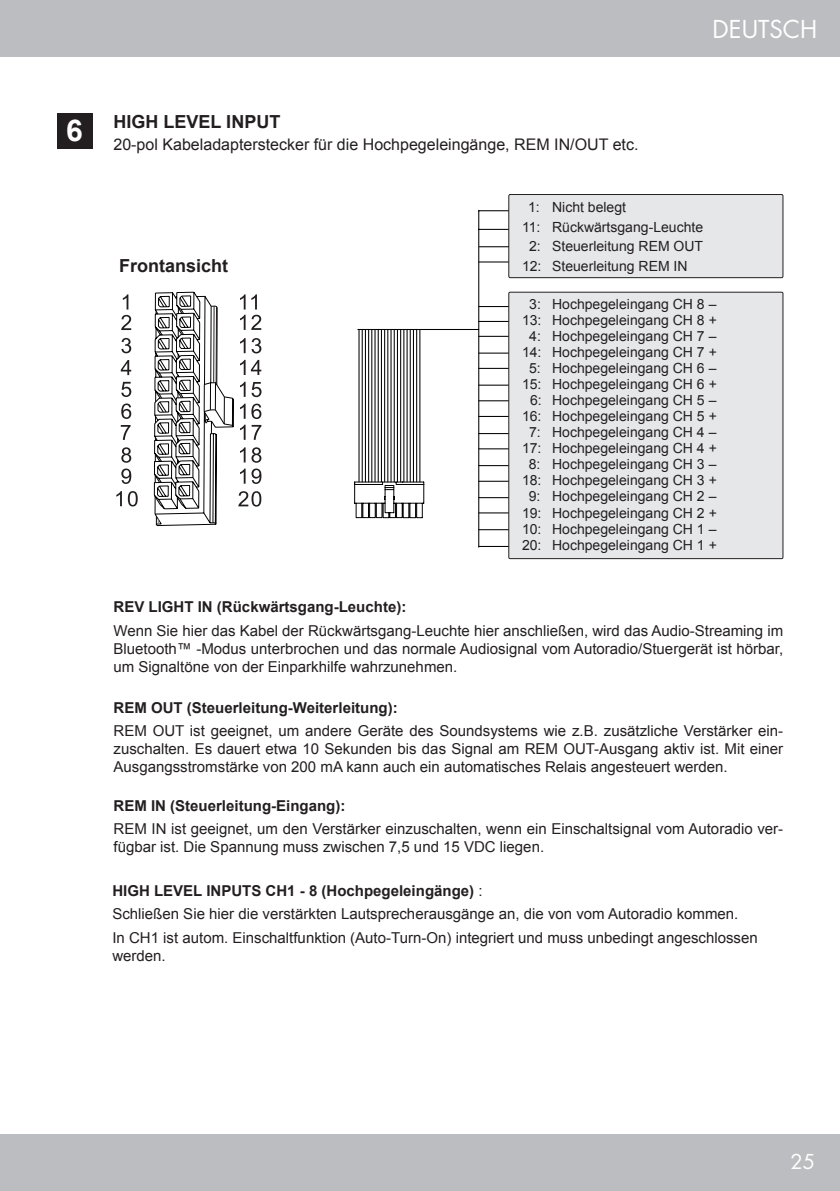
<style>
.page{position:relative;width:840px;height:1191px;background:#fff}
.page>*{position:absolute;margin:0;border:0;box-sizing:border-box;transform-origin:0 0}
.t1{font:700 30px "Arial";color:#fff}
.t2{font:24px "Futura";color:#fff}
.t3{font:20px "Futura";color:#fff}
.t4{font:700 18px "Arial";color:#231f20}
.t5{font:16px "Arial";color:#231f20}
.t6{font:15px/18px "Arial";color:#231f20}
.t7{font:700 15px "Arial";color:#231f20}
.t8{font:14px/16px "Arial";color:#231f20;text-align:center}
.s1{font-weight:700}
</style>
<div class="page">
<div style="left:0;top:0;width:839px;height:57px;background:#bcbdc0"></div>
<div style="left:0;top:1134px;width:839px;height:57px;background:#bcbdc0"></div>
<div style="left:57px;top:113px;width:35px;height:36px;background:#231f20"></div>
<hr style="left:357px;top:329px;width:121px;height:1px;background:#030303">
<hr style="left:478px;top:211px;width:1px;height:336px;background:#030303">
<hr style="left:478px;top:210px;width:30px;height:1px;background:#030303">
<hr style="left:478px;top:229px;width:30px;height:1px;background:#030303">
<div style="left:508px;top:194px;width:274px;height:84px;background:#e6e7e9"></div>
<div style="left:508px;top:194px;width:274px;height:84px;border:1px solid #231f20"></div>
<svg style="left:479px;top:246px;width:29px;height:1px"></svg>
<hr style="left:478px;top:261px;width:30px;height:1px;background:#030303">
<hr style="left:478px;top:529px;width:30px;height:1px;background:#030303">
<hr style="left:478px;top:481px;width:30px;height:1px;background:#030303">
<hr style="left:478px;top:497px;width:30px;height:1px;background:#030303">
<hr style="left:478px;top:512px;width:30px;height:1px;background:#030303">
<hr style="left:478px;top:546px;width:30px;height:1px;background:#030303">
<hr style="left:478px;top:368px;width:30px;height:1px;background:#030303">
<hr style="left:478px;top:384px;width:30px;height:2px;background:#030303">
<hr style="left:478px;top:400px;width:30px;height:1px;background:#030303">
<hr style="left:478px;top:416px;width:30px;height:1px;background:#030303">
<hr style="left:478px;top:433px;width:30px;height:1px;background:#030303">
<hr style="left:478px;top:336px;width:30px;height:1px;background:#030303">
<hr style="left:478px;top:352px;width:30px;height:2px;background:#030303">
<hr style="left:478px;top:306px;width:30px;height:1px;background:#030303">
<hr style="left:478px;top:321px;width:30px;height:1px;background:#030303">
<hr style="left:478px;top:448px;width:30px;height:1px;background:#030303">
<hr style="left:478px;top:465px;width:30px;height:1px;background:#030303">
<div style="left:508px;top:292px;width:274px;height:266px;background:#e6e7e9"></div>
<div style="left:508px;top:292px;width:274px;height:267px;border:1px solid #231f20"></div>
<svg style="left:123px;top:294px;width:5px;height:15px"></svg>
<svg style="left:121px;top:315px;width:10px;height:15px"></svg>
<svg style="left:121px;top:338px;width:10px;height:15px"></svg>
<svg style="left:121px;top:360px;width:10px;height:15px"></svg>
<svg style="left:121px;top:382px;width:10px;height:15px"></svg>
<svg style="left:121px;top:403px;width:10px;height:16px"></svg>
<svg style="left:121px;top:425px;width:9px;height:15px"></svg>
<svg style="left:121px;top:447px;width:10px;height:37px"></svg>
<svg style="left:116px;top:491px;width:22px;height:15px"></svg>
<hr style="left:365px;top:329px;width:1px;height:153px;background:#030303">
<hr style="left:368px;top:329px;width:1px;height:153px;background:#030303">
<hr style="left:371px;top:329px;width:1px;height:153px;background:#030303">
<hr style="left:374px;top:329px;width:1px;height:153px;background:#030303">
<hr style="left:377px;top:329px;width:1px;height:153px;background:#030303">
<hr style="left:380px;top:329px;width:2px;height:153px;background:#030303">
<hr style="left:384px;top:329px;width:1px;height:153px;background:#030303">
<hr style="left:387px;top:329px;width:1px;height:153px;background:#030303">
<hr style="left:390px;top:329px;width:1px;height:153px;background:#030303">
<hr style="left:393px;top:329px;width:1px;height:153px;background:#030303">
<hr style="left:396px;top:329px;width:2px;height:153px;background:#030303">
<hr style="left:400px;top:329px;width:1px;height:153px;background:#030303">
<hr style="left:403px;top:329px;width:1px;height:153px;background:#030303">
<hr style="left:406px;top:329px;width:1px;height:153px;background:#030303">
<hr style="left:409px;top:329px;width:1px;height:153px;background:#030303">
<hr style="left:412px;top:329px;width:2px;height:153px;background:#030303">
<hr style="left:416px;top:329px;width:1px;height:153px;background:#030303">
<hr style="left:419px;top:329px;width:1px;height:153px;background:#030303">
<hr style="left:358px;top:329px;width:1px;height:153px;background:#030303">
<hr style="left:361px;top:329px;width:1px;height:153px;background:#030303">
<svg style="left:354px;top:481px;width:70px;height:37px"></svg>
<svg style="left:153px;top:291px;width:108px;height:235px"></svg>
<hr style="left:216px;top:306px;width:1px;height:78px;background:#231f20">
<hr style="left:213px;top:306px;width:1px;height:77px;background:#231f20">
<h2 class="t2" style="left:712px;top:12px;width:106px">DEUTSCH</h2>
<h1 class="t1" style="left:66px;top:111px;width:18px">6</h1>
<p class="t4" style="left:113px;top:110px;width:168px">HIGH LEVEL INPUT</p>
<p class="t5" style="left:113px;top:134px;width:526px">20-pol Kabeladapterstecker für die Hochpegeleingänge, REM IN/OUT etc.</p>
<p class="t4" style="left:119px;top:254px;width:111px">Frontansicht</p>
<p class="t8" style="left:528px;top:199px;width:99px">1: Nicht belegt</p>
<p class="t8" style="left:521px;top:219px;width:182px">11: Rückwärtsgang-Leuchte</p>
<p class="t8" style="left:528px;top:239px;width:175px">2: Steuerleitung REM OUT</p>
<p class="t8" style="left:521px;top:258px;width:167px">12: Steuerleitung REM IN</p>
<p class="t8" style="left:521px;top:296px;width:196px">3: Hochpegeleingang CH 8 –<br>13: Hochpegeleingang CH 8 +<br>4: Hochpegeleingang CH 7 –<br>14: Hochpegeleingang CH 7 +<br>5: Hochpegeleingang CH 6 –<br>15: Hochpegeleingang CH 6 +<br>6: Hochpegeleingang CH 5 –<br>16: Hochpegeleingang CH 5 +<br>7: Hochpegeleingang CH 4 –<br>17: Hochpegeleingang CH 4 +<br>8: Hochpegeleingang CH 3 –<br>18: Hochpegeleingang CH 3 +<br>9: Hochpegeleingang CH 2 –<br>19: Hochpegeleingang CH 2 +<br>10: Hochpegeleingang CH 1 –<br>20: Hochpegeleingang CH 1 +</p>
<p class="t7" style="left:113px;top:597px;width:294px">REV LIGHT IN (Rückwärtsgang-Leuchte):</p>
<p class="t6" style="left:113px;top:621px;width:670px;text-align:justify">Wenn Sie hier das Kabel der Rückwärtsgang-Leuchte hier anschließen, wird das Audio-Streaming im Bluetooth™ -Modus unterbrochen und das normale Audiosignal vom Autoradio/Stuergerät ist hörbar, um Signaltöne von der Einparkhilfe wahrzunehmen.</p>
<p class="t7" style="left:113px;top:697px;width:285px">REM OUT (Steuerleitung-Weiterleitung):</p>
<p class="t6" style="left:113px;top:722px;width:670px;text-align:justify">REM OUT ist geeignet, um andere Geräte des Soundsystems wie z.B. zusätzliche Verstärker ein&shy;zuschalten. Es dauert etwa 10 Sekunden bis das Signal am REM OUT-Ausgang aktiv ist. Mit einer Ausgangsstromstärke von 200 mA kann auch ein automatisches Relais angesteuert werden.</p>
<p class="t7" style="left:113px;top:795px;width:233px">REM IN (Steuerleitung-Eingang):</p>
<p class="t6" style="left:113px;top:820px;width:670px">REM IN ist geeignet, um den Verstärker einzuschalten, wenn ein Einschaltsignal vom Autoradio ver&shy;fügbar ist. Die Spannung muss zwischen 7,5 und 15 VDC liegen.</p>
<p class="t6" style="left:112px;top:878px;width:646px;line-height:23.6px"><span class="s1">HIGH LEVEL INPUTS CH1 - 8 (Hochpegeleingänge)</span> :<br>Schließen Sie hier die verstärkten Lautsprecherausgänge an, die von vom Autoradio kommen.<br>In CH1 ist autom. Einschaltfunktion (Auto-Turn-On) integriert und muss unbedingt angeschlossen</p>
<p class="t6" style="left:112px;top:947px;width:55px">werden.</p>
<h3 class="t3" style="left:790px;top:1148px;width:26px">25</h3>
</div>
